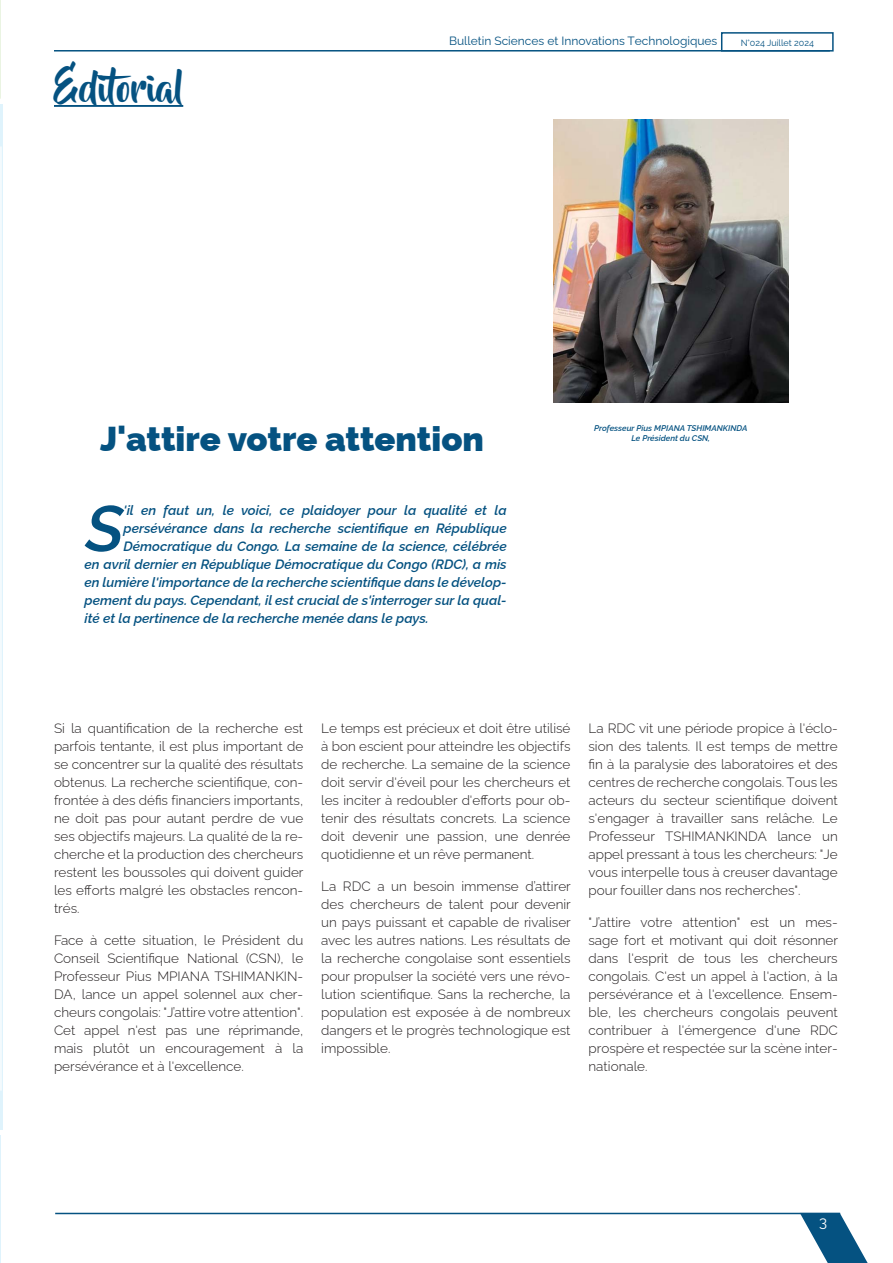
<style>
.page{position:relative;width:893px;height:1263px;background:#fff}
.page>*{position:absolute;margin:0;border:0;box-sizing:border-box;transform-origin:0 0}
.t1{font:italic 100 64.2px "Raleway";color:#055281}
.t2{font:37.5px "Beyond The Mountains";color:#055281}
.t3{font:900 34.5px "Raleway";color:#055281}
.t4{font:100 15px "Raleway";color:#fff}
.t5{font:100 13.5px/18px "Raleway";color:#231f20;text-align:justify}
.t6{font:italic 100 13.5px "Raleway";color:#055281}
.t7{font:100 12px "Raleway";color:#055281}
.t8{font:100 9px "Raleway";color:#055281}
.t9{font:italic 100 8.25px "Raleway";color:#055281}
</style>
<div class="page">
<hr style="left:0;top:104px;width:3px;height:1025px;background:#dff3fc">
<hr style="left:0;top:147px;width:2px;height:944px;background:#f1f9fd">
<hr style="left:0;top:1136px;width:1px;height:127px;background:#dff3fc">
<svg style="left:0;top:0;width:1px;height:99px"></svg>
<hr style="left:54px;top:105px;width:129px;height:2px;background:#055281">
<hr style="left:55px;top:1213px;width:785px;height:1px;background:#055281">
<hr style="left:54px;top:50px;width:776px;height:2px;background:#055281">
<div style="left:721px;top:32px;width:113px;height:20px;border:2px solid #055281"></div>
<svg style="left:800px;top:1213px;width:68px;height:50px"></svg>
<img style="left:553px;top:120px;width:235px;height:282px">
<p class="t2" style="left:54px;top:67px;width:131px">Editorial</p>
<p class="t7" style="left:449px;top:31px;width:270px">Bulletin Sciences et Innovations Technologiques</p>
<p class="t8" style="left:741px;top:36px;width:75px">N°024 Juillet 2024</p>
<p class="t3" style="left:100px;top:412px;width:385px">J'attire votre attention</p>
<p class="t1" style="left:86px;top:477px;width:39px">S</p>
<p class="t6" style="left:124px;top:500px;width:385px">'il en faut un, le voici, ce plaidoyer pour la qualité et la</p>
<p class="t6" style="left:124px;top:518px;width:385px">persévérance dans la recherche scientifique en République</p>
<p class="t6" style="left:124px;top:536px;width:385px">Démocratique du Congo. La semaine de la science, célébrée</p>
<p class="t6" style="left:85px;top:554px;width:424px">en avril dernier en République Démocratique du Congo (RDC), a mis</p>
<p class="t6" style="left:85px;top:572px;width:424px">en lumière l'importance de la recherche scientifique dans le dévelop-</p>
<p class="t6" style="left:85px;top:590px;width:424px">pement du pays. Cependant, il est crucial de s'interroger sur la qual-</p>
<p class="t6" style="left:85px;top:608px;width:346px">ité et la pertinence de la recherche menée dans le pays.</p>
<p class="t9" style="left:594px;top:422px;width:155px">Professeur Pius MPIANA TSHIMANKINDA</p>
<p class="t9" style="left:631px;top:432px;width:80px">Le Président du CSN,</p>
<p class="t5" style="left:54px;top:718px;width:251px">Si la quantification de la recherche est parfois tentante, il est plus important de se concentrer sur la qualité des résultats obtenus. La recherche scientifique, con&shy;frontée à des défis financiers importants, ne doit pas pour autant perdre de vue ses objectifs majeurs. La qualité de la re&shy;cherche et la production des chercheurs restent les boussoles qui doivent guider les efforts malgré les obstacles rencon&shy;trés.</p>
<p class="t5" style="left:54px;top:929px;width:251px">Face à cette situation, le Président du Conseil Scientifique National (CSN), le Professeur Pius MPIANA TSHIMANKIN-DA, lance un appel solennel aux cher&shy;cheurs congolais: "J’attire votre attention".<br>Cet appel n'est pas une réprimande, mais plutôt un encouragement à la persévérance et à l'excellence.</p>
<p class="t5" style="left:321px;top:718px;width:251px">Le temps est précieux et doit être utilisé à bon escient pour atteindre les objectifs de recherche. La semaine de la science doit servir d'éveil pour les chercheurs et les inciter à redoubler d'efforts pour ob&shy;tenir des résultats concrets. La science doit devenir une passion, une denrée quotidienne et un rêve permanent.</p>
<p class="t5" style="left:321px;top:875px;width:251px">La RDC a un besoin immense d’attirer des chercheurs de talent pour devenir un pays puissant et capable de rivaliser avec les autres nations. Les résultats de la recherche congolaise sont essentiels pour propulser la société vers une révo&shy;lution scientifique. Sans la recherche, la population est exposée à de nombreux dangers et le progrès technologique est impossible.</p>
<p class="t5" style="left:588px;top:718px;width:251px">La RDC vit une période propice à l'éclo&shy;sion des talents. Il est temps de mettre fin à la paralysie des laboratoires et des centres de recherche congolais. Tous les acteurs du secteur scientifique doivent s'engager à travailler sans relâche. Le Professeur TSHIMANKINDA lance un appel pressant à tous les chercheurs: "Je vous interpelle tous à creuser davantage pour fouiller dans nos recherches".</p>
<p class="t5" style="left:588px;top:911px;width:251px">"J’attire votre attention" est un mes&shy;sage fort et motivant qui doit résonner dans l'esprit de tous les chercheurs congolais. C'est un appel à l'action, à la persévérance et à l'excellence. Ensem&shy;ble, les chercheurs congolais peuvent contribuer à l'émergence d'une RDC prospère et respectée sur la scène inter&shy;nationale.</p>
<p class="t4" style="left:819px;top:1210px;width:10px">3</p>
</div>
